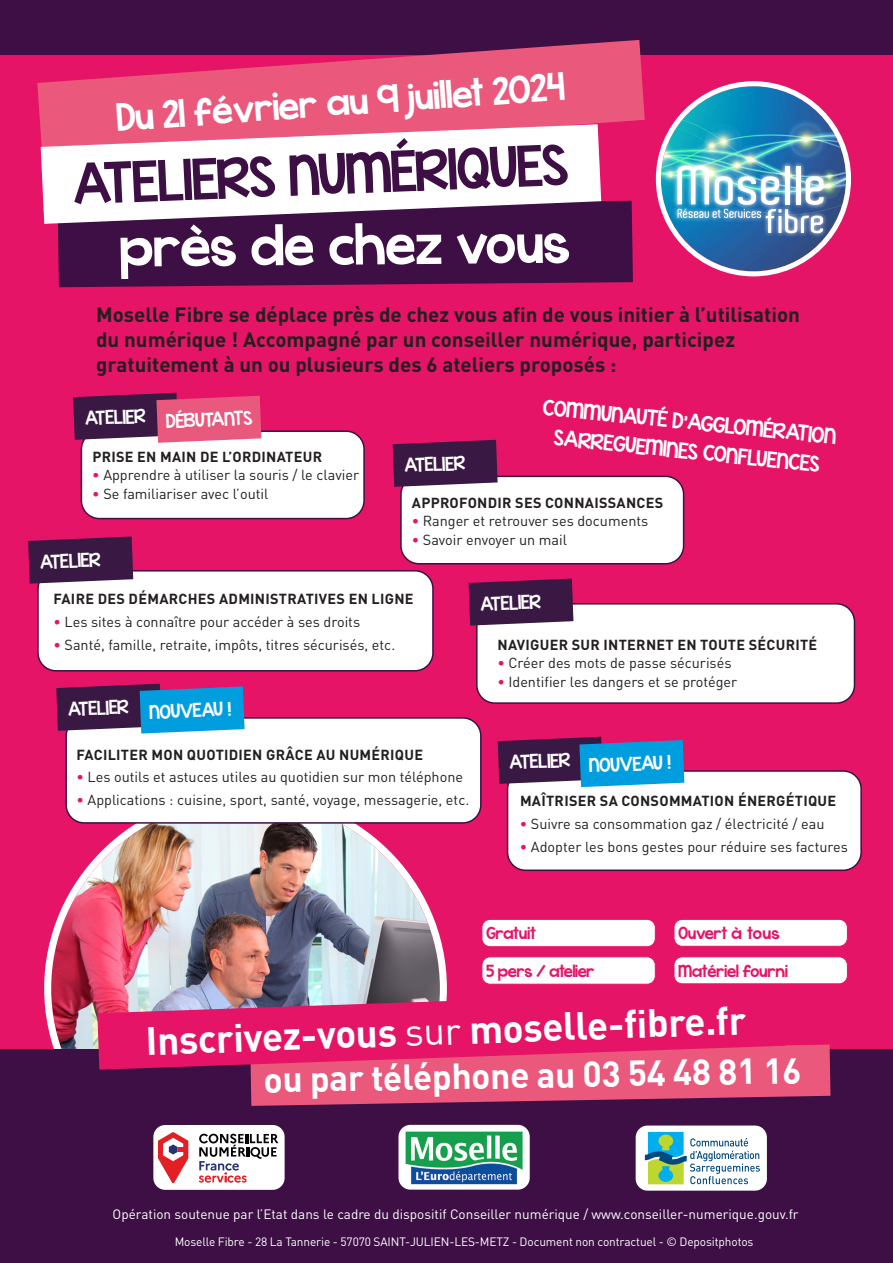
<style>
.page{position:relative;width:893px;height:1263px;background:#fff}
.page>*{position:absolute;margin:0;border:0;box-sizing:border-box;transform-origin:0 0}
.t1{font:60px "KG Whatthe Teacher Wants";color:#3d0f45}
.t2{font:60px "KG Whatthe Teacher Wants";color:#fff}
.t3{font:40.5px "KG Whatthe Teacher Wants";color:#fff}
.t4{font:700 39px "DIN Pro";color:#fff}
.t5{font:700 35.7px "DIN Pro";color:#fff}
.t6{font:23.25px/29.1px "KG Whatthe Teacher Wants";color:#fff;text-align:center}
.t7{font:700 20.55px/24.6px "DIN Pro";color:#231f20}
.t8{font:20.55px "KG Whatthe Teacher Wants";color:#fff}
.t9{font:18px "KG Whatthe Teacher Wants";color:#e51466}
.t10{font:14.4px "DIN Pro";color:#231f20}
.t11{font:700 14.4px "DIN Pro";letter-spacing:.02em;color:#231f20}
.t12{font:13.5px "DIN Pro";color:#fff}
.t13{font:12px "DIN Pro";letter-spacing:-.01em;color:#fff}
.s1{color:#e51466}
.s2{font-weight:400}
</style>
<div class="page">
<div style="left:1px;top:0;width:892px;height:1157px;background:#e51466"></div>
<div style="left:81px;top:431px;width:283px;height:88px;background:#fff;border-radius:18px"></div>
<div style="left:81px;top:430px;width:284px;height:89px;border:2px solid #3d0f45;border-radius:18px"></div>
<div style="left:0;top:0;width:893px;height:54px;background:#3d0f45"></div>
<img style="left:44px;top:814px;width:403px;height:236px">
<div style="left:0;top:1050px;width:893px;height:213px;background:#3d0f45"></div>
<div style="left:401px;top:476px;width:283px;height:88px;background:#fff;border-radius:18px"></div>
<div style="left:400px;top:476px;width:284px;height:88px;border:2px solid #3d0f45;border-radius:18px"></div>
<div style="left:38px;top:571px;width:395px;height:100px;background:#fff;border-radius:18px"></div>
<div style="left:37px;top:570px;width:397px;height:101px;border:2px solid #3d0f45;border-radius:18px"></div>
<div style="left:477px;top:604px;width:377px;height:99px;background:#fff;border-radius:18px"></div>
<div style="left:476px;top:603px;width:379px;height:101px;border:2px solid #3d0f45;border-radius:18px"></div>
<div style="left:153px;top:1125px;width:132px;height:65px;background:#fff;border-radius:12px"></div>
<svg style="left:158px;top:1132px;width:30px;height:51px"></svg>
<svg style="left:199px;top:1134px;width:79px;height:49px"></svg>
<div style="left:398px;top:1125px;width:132px;height:64px;background:#fff;border-radius:12px"></div>
<img style="left:405px;top:1131px;width:118px;height:54px">
<div style="left:636px;top:1125px;width:131px;height:65px;background:#fff;border-radius:12px"></div>
<svg style="left:644px;top:1132px;width:115px;height:52px"></svg>
<svg style="left:521px;top:475px;width:164px;height:17px"></svg>
<svg style="left:37px;top:40px;width:608px;height:113px;fill:#ea587c"></svg>
<div style="left:58px;top:201px;width:575px;height:86px;background:#3d0f45"></div>
<svg style="left:41px;top:124px;width:560px;height:100px;fill:#fff"></svg>
<img style="left:661px;top:86px;width:185px;height:185px">
<img style="left:671px;top:212px;width:6px;height:13px">
<img style="left:671px;top:159px;width:159px;height:53px">
<img style="left:759px;top:202px;width:71px;height:38px">
<img style="left:677px;top:166px;width:147px;height:67px">
<div style="left:656px;top:81px;width:195px;height:195px;border:5px solid #fff;border-radius:50%"></div>
<svg style="left:28px;top:536px;width:105px;height:48px"></svg>
<svg style="left:393px;top:440px;width:105px;height:47px"></svg>
<svg style="left:469px;top:578px;width:104px;height:48px"></svg>
<svg style="left:250px;top:1044px;width:580px;height:62px"></svg>
<svg style="left:97px;top:989px;width:688px;height:81px"></svg>
<div style="left:482px;top:919px;width:173px;height:28px;background:#fff;border-radius:8px"></div>
<div style="left:482px;top:919px;width:174px;height:28px;border:1px solid #e51466;border-radius:8px"></div>
<div style="left:482px;top:957px;width:173px;height:27px;background:#fff;border-radius:8px"></div>
<div style="left:482px;top:956px;width:174px;height:28px;border:1px solid #e51466;border-radius:8px"></div>
<div style="left:674px;top:919px;width:173px;height:27px;background:#fff;border-radius:8px"></div>
<div style="left:674px;top:919px;width:174px;height:28px;border:1px solid #e51466;border-radius:8px"></div>
<div style="left:674px;top:957px;width:173px;height:27px;background:#fff;border-radius:8px"></div>
<div style="left:674px;top:956px;width:174px;height:28px;border:1px solid #e51466;border-radius:8px"></div>
<div style="left:66px;top:718px;width:415px;height:105px;background:#fff;border-radius:18px"></div>
<div style="left:65px;top:717px;width:417px;height:107px;border:2px solid #3d0f45;border-radius:18px"></div>
<div style="left:508px;top:771px;width:353px;height:99px;background:#fff;border-radius:18px"></div>
<div style="left:507px;top:770px;width:355px;height:101px;border:2px solid #3d0f45;border-radius:18px"></div>
<svg style="left:73px;top:393px;width:188px;height:50px"></svg>
<svg style="left:56px;top:684px;width:189px;height:49px"></svg>
<svg style="left:498px;top:737px;width:186px;height:50px"></svg>
<p class="t3" style="left:115px;top:92px;width:450px;rotate:-4deg">Du 21 février au 9 juillet 2024</p>
<p class="t1" style="left:72px;top:146px;width:496px;rotate:-2deg">ATELIERS NUMÉRIQUES</p>
<p class="t2" style="left:119px;top:211px;width:451px;rotate:-1deg">près de chez vous</p>
<p class="t7" style="left:96px;top:300px;width:705px">Moselle Fibre se déplace près de chez vous afin de vous initier à l’utilisation du numérique ! Accompagné par un conseiller numérique, participez gratuitement à un ou plusieurs des 6 ateliers proposés :</p>
<p class="t8" style="left:85px;top:405px;width:62px;rotate:-2deg">ATELIER</p>
<p class="t8" style="left:166px;top:408px;width:87px;rotate:-2deg">DÉBUTANTS</p>
<p class="t11" style="left:92px;top:445px;width:231px">PRISE EN MAIN DE L’ORDINATEUR</p>
<p class="t10" style="left:92px;top:464px;width:268px"><span class="s1">∙</span> Apprendre à utiliser la souris / le clavier</p>
<p class="t10" style="left:92px;top:482px;width:178px"><span class="s1">∙</span> Se familiariser avec l’outil</p>
<p class="t8" style="left:40px;top:549px;width:62px;rotate:-2deg">ATELIER</p>
<p class="t8" style="left:404px;top:452px;width:62px;rotate:-2deg">ATELIER</p>
<p class="t6" style="left:545px;top:391px;width:296px;rotate:6deg">COMMUNAUTÉ D’AGGLOMÉRATION<br>SARREGUEMINES CONFLUENCES</p>
<p class="t11" style="left:412px;top:491px;width:253px">APPROFONDIR SES CONNAISSANCES</p>
<p class="t10" style="left:412px;top:510px;width:238px"><span class="s1">∙</span> Ranger et retrouver ses documents</p>
<p class="t10" style="left:412px;top:528px;width:157px"><span class="s1">∙</span> Savoir envoyer un mail</p>
<p class="t11" style="left:54px;top:587px;width:362px">FAIRE DES DÉMARCHES ADMINISTRATIVES EN LIGNE</p>
<p class="t10" style="left:53px;top:610px;width:308px"><span class="s1">∙</span> Les sites à connaître pour accéder à ses droits</p>
<p class="t10" style="left:53px;top:633px;width:343px"><span class="s1">∙</span> Santé, famille, retraite, impôts, titres sécurisés, etc.</p>
<p class="t11" style="left:497px;top:632px;width:321px">NAVIGUER SUR INTERNET EN TOUTE SÉCURITÉ</p>
<p class="t10" style="left:497px;top:652px;width:236px"><span class="s1">∙</span> Créer des mots de passe sécurisés</p>
<p class="t10" style="left:497px;top:670px;width:241px"><span class="s1">∙</span> Identifier les dangers et se protéger</p>
<p class="t8" style="left:480px;top:591px;width:62px;rotate:-2deg">ATELIER</p>
<p class="t8" style="left:68px;top:696px;width:62px;rotate:-2deg">ATELIER</p>
<p class="t8" style="left:149px;top:699px;width:83px;rotate:-2deg">NOUVEAU !</p>
<p class="t11" style="left:77px;top:742px;width:348px">FACILITER MON QUOTIDIEN GRÂCE AU NUMÉRIQUE</p>
<p class="t10" style="left:76px;top:766px;width:388px"><span class="s1">∙</span> Les outils et astuces utiles au quotidien sur mon téléphone</p>
<p class="t10" style="left:76px;top:788px;width:394px"><span class="s1">∙</span> Applications : cuisine, sport, santé, voyage, messagerie, etc.</p>
<p class="t8" style="left:509px;top:749px;width:62px;rotate:-2deg">ATELIER</p>
<p class="t8" style="left:589px;top:753px;width:83px;rotate:-2deg">NOUVEAU !</p>
<p class="t11" style="left:520px;top:789px;width:318px">MAÎTRISER SA CONSOMMATION ÉNERGÉTIQUE</p>
<p class="t10" style="left:520px;top:812px;width:306px"><span class="s1">∙</span> Suivre sa consommation gaz / électricité / eau</p>
<p class="t10" style="left:520px;top:835px;width:330px"><span class="s1">∙</span> Adopter les bons gestes pour réduire ses factures</p>
<p class="t9" style="left:486px;top:922px;width:51px">Gratuit</p>
<p class="t9" style="left:486px;top:959px;width:110px">5 pers / atelier</p>
<p class="t9" style="left:679px;top:922px;width:103px">Ouvert à tous</p>
<p class="t9" style="left:679px;top:959px;width:111px">Matériel fourni</p>
<p class="t4" style="left:145px;top:1008px;width:602px;rotate:-2deg">Inscrivez-vous <span class="s2">sur</span> moselle-fibre.fr</p>
<p class="t5" style="left:263px;top:1050px;width:539px;rotate:-1deg">ou par téléphone au 03 54 48 81 16</p>
<p class="t12" style="left:113px;top:1203px;width:688px">Opération soutenue par l’Etat dans le cadre du dispositif Conseiller numérique / www.conseiller-numerique.gouv.fr</p>
<p class="t13" style="left:175px;top:1232px;width:580px">Moselle Fibre - 28 La Tannerie - 57070 SAINT-JULIEN-LES-METZ - Document non contractuel - © Depositphotos</p>
</div>
